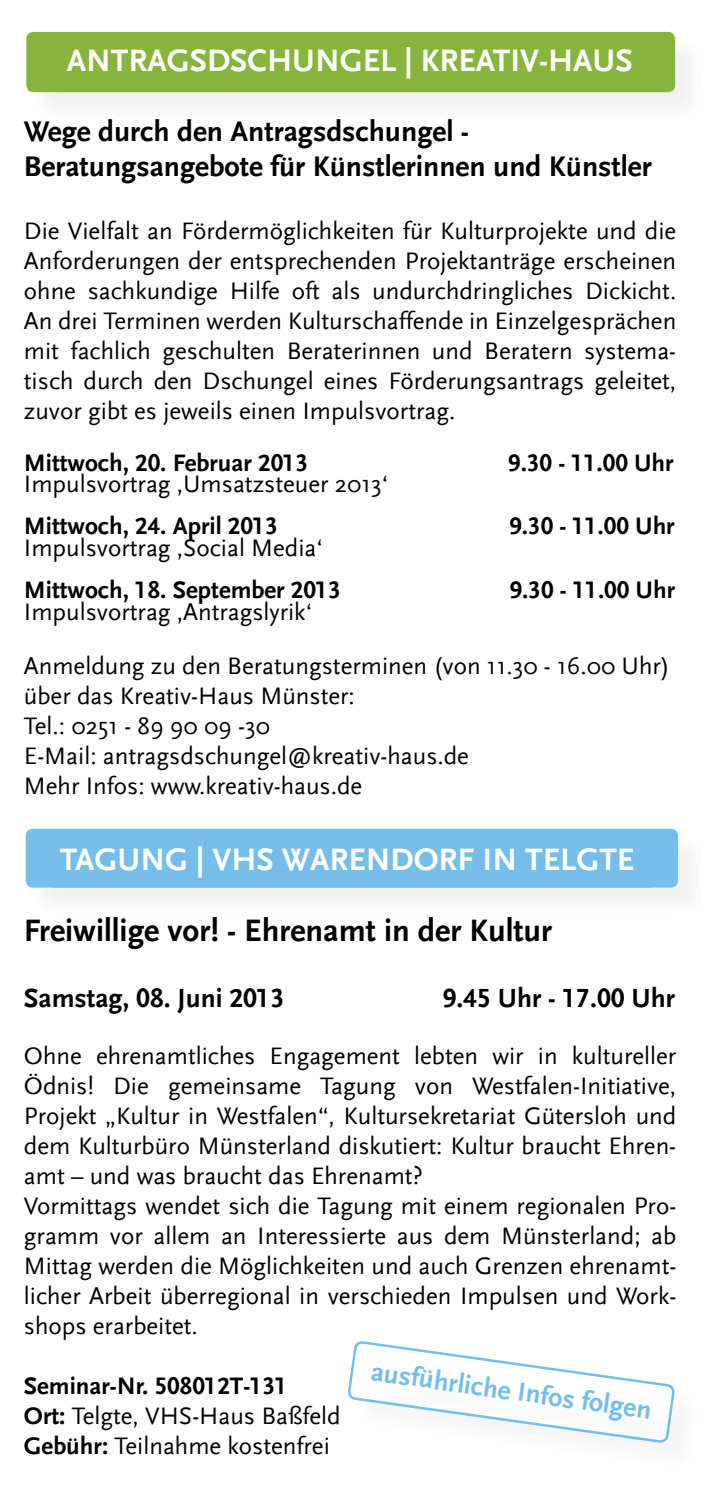
<style>
.page{position:relative;width:702px;height:1489px;background:#fff}
.page>*{position:absolute;margin:0;border:0;box-sizing:border-box;transform-origin:0 0}
.t1{font:700 32.5px "Scala Sans LF";color:#fff}
.t2{font:700 32.5px "Scala Sans LF";color:#000}
.t3{font:700 29.75px/35.8px "Scala Sans";color:#000}
.t4{font:700 27.5px "Scala Sans LF";color:#000}
.t5{font:700 27.5px "Scala Sans LF";color:#75bee9}
.t6{font:25px/30px "Scala Sans";color:#000}
.t7{font:25px/30px "Scala Sans LF";color:#000}
.t8{font:700 25px "Scala Sans LF";color:#000}
.s1{font-family:"Scala Sans LF";font-weight:700}
</style>
<div class="page">
<div style="left:30px;top:35px;width:672px;height:88px;background:#f6f6f6"></div>
<div style="left:26px;top:32px;width:649px;height:60px;background:#87b43b;border-radius:7px"></div>
<div style="left:29px;top:832px;width:673px;height:86px;background:#f5f5f5"></div>
<div style="left:26px;top:828px;width:652px;height:59px;background:#75bee9;border-radius:7px"></div>
<svg style="left:348px;top:1341px;width:219px;height:62px"></svg>
<div style="left:376px;top:1370px;width:304px;height:80px;background:#000;opacity:.06"></div>
<h1 class="t1" style="left:67px;top:42px;width:567px">ANTRAGSDSCHUNGEL | KREATIV-HAUS</h1>
<p class="t3" style="left:24px;top:113px;width:629px">Wege durch den Antragsdschungel -<br>Beratungsangebote für Künstlerinnen und Künstler</p>
<p class="t6" style="left:24px;top:217px;width:653px;text-align:justify">Die Vielfalt an Fördermöglichkeiten für Kulturprojekte und die Anforderungen der entsprechenden Projektanträge erscheinen ohne sachkundige Hilfe oft als undurchdringliches Dickicht.<br>An drei Terminen werden Kulturschaffende in Einzelgesprächen mit fachlich geschulten Beraterinnen und Beratern systema&shy;tisch durch den Dschungel eines Förderungsantrags geleitet, zuvor gibt es jeweils einen Impulsvortrag.</p>
<p class="t8" style="left:24px;top:448px;width:286px">Mittwoch, 20. Februar 2013</p>
<p class="t8" style="left:508px;top:448px;width:167px">9.30 - 11.00 Uhr</p>
<p class="t6" style="left:24px;top:469px;width:366px">Impulsvortrag ‚Umsatzsteuer 2013‘</p>
<p class="t8" style="left:24px;top:512px;width:255px">Mittwoch, 24. April 2013</p>
<p class="t8" style="left:509px;top:512px;width:167px">9.30 - 11.00 Uhr</p>
<p class="t6" style="left:24px;top:533px;width:300px">Impulsvortrag ‚Social Media‘</p>
<p class="t8" style="left:24px;top:576px;width:318px">Mittwoch, 18. September 2013</p>
<p class="t8" style="left:509px;top:576px;width:167px">9.30 - 11.00 Uhr</p>
<p class="t6" style="left:24px;top:585px;width:647px;line-height:54px">Impulsvortrag ‚Antragslyrik‘<br>Anmeldung zu den Beratungsterminen (von 11.30 - 16.00 Uhr)</p>
<p class="t6" style="left:24px;top:681px;width:446px">über das Kreativ-Haus Münster:<br>Tel.: 0251 - 89 90 09 -30<br>E-Mail: antragsdschungel@kreativ-haus.de Mehr Infos: www.kreativ-haus.de</p>
<h1 class="t1" style="left:60px;top:841px;width:576px">TAGUNG | VHS WARENDORF IN TELGTE</h1>
<h1 class="t2" style="left:24px;top:911px;width:530px">Freiwillige vor! - Ehrenamt in der Kultur</h1>
<p class="t4" style="left:24px;top:982px;width:262px">Samstag, 08. Juni 2013</p>
<p class="t4" style="left:442px;top:982px;width:234px">9.45 Uhr - 17.00 Uhr</p>
<p class="t7" style="left:24px;top:1041px;width:654px">Ohne ehrenamtliches Engagement lebten wir in kultureller Ödnis! Die gemeinsame Tagung von Westfalen-Initiative, Projekt „Kultur in Westfalen“, Kultursekretariat Gütersloh und dem Kulturbüro Münsterland diskutiert: Kultur braucht Ehren&shy;amt – und was braucht das Ehrenamt?<br>Vormittags wendet sich die Tagung mit einem regionalen Pro&shy;gramm vor allem an Interessierte aus dem Münsterland; ab Mittag werden die Möglichkeiten und auch Grenzen ehrenamt&shy;licher Arbeit überregional in verschieden Impulsen und Work&shy;shops erarbeitet.</p>
<p class="t8" style="left:24px;top:1371px;width:265px">Seminar-Nr. 508012T-131</p>
<p class="t6" style="left:24px;top:1401px;width:318px"><span class="s1">Ort:</span> Telgte, VHS-Haus Baßfeld<br><span class="s1">Gebühr:</span> Teilnahme kostenfrei</p>
<p class="t5" style="left:373px;top:1355px;width:284px;rotate:8deg">ausführliche Infos folgen</p>
</div>
